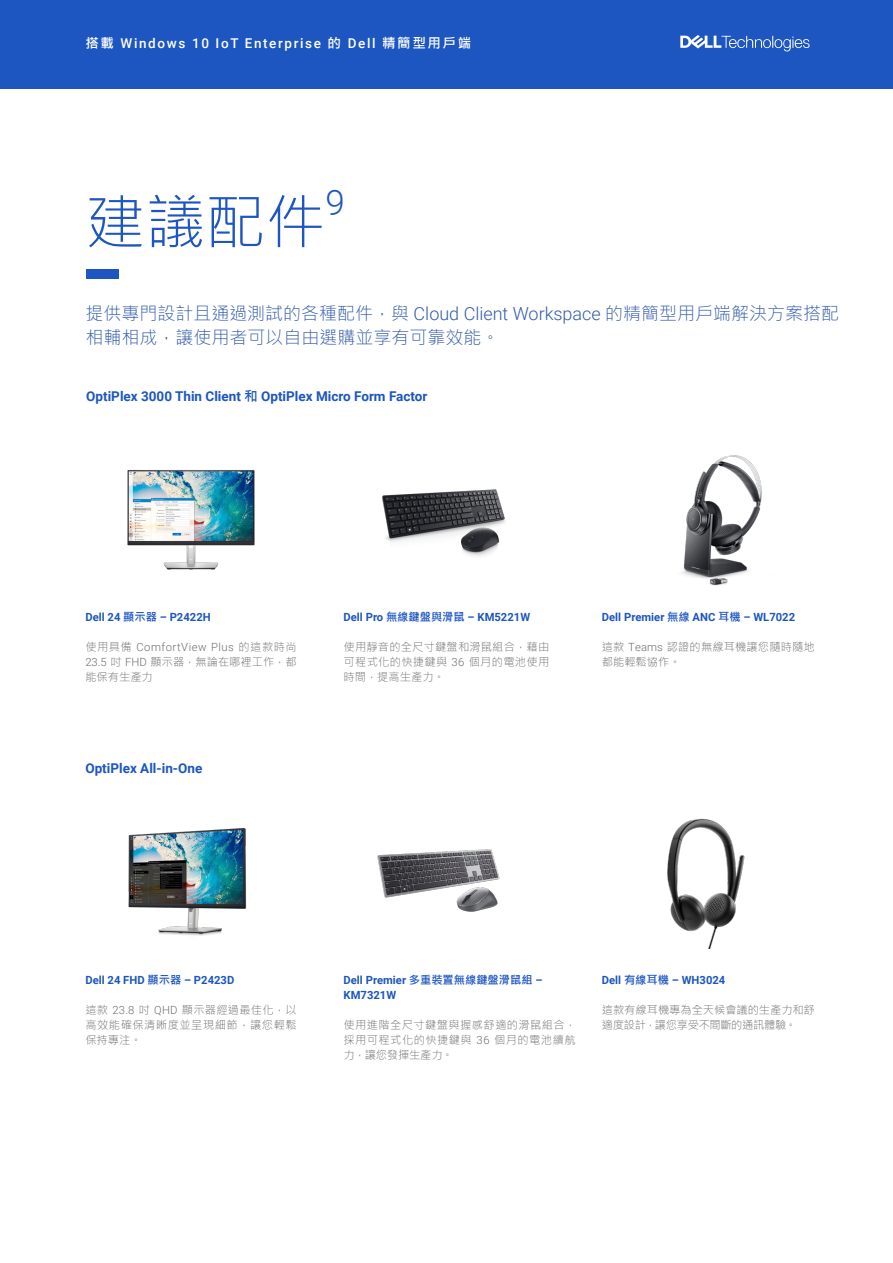
<style>
.page{position:relative;width:893px;height:1263px;background:#fff}
.page>*{position:absolute;margin:0;border:0;box-sizing:border-box;transform-origin:0 0}
.t1{font:300 60px "Microsoft Jheng Hei";color:#1d56c0}
.t2{font:300 34.95px "Roboto";color:#1d56c0}
.t3{font:300 18px/24px "Microsoft Jheng Hei";color:#325ba9}
.t4{font:700 13.5px "Roboto";color:#1d56c0}
.t5{font:500 13.5px "Roboto";letter-spacing:.12em;color:#fff}
.t6{font:300 11.25px/15px "Microsoft Jheng Hei";letter-spacing:.015em;color:#6e6e6e;text-align:justify}
.t7{font:700 11.25px/15px "Roboto";color:#1d56c0}
.t8{font:300 11.25px/15px "Microsoft Jheng Hei";letter-spacing:-.01em;color:#6e6e6e}
.s1{font-family:"Microsoft Jheng Hei";font-weight:700}
.s2{font-family:"Roboto"}
.s3{font-family:"Microsoft Jheng Hei"}
</style>
<div class="page">
<div style="left:0;top:0;width:893px;height:89px;background:#1d56c0"></div>
<svg style="left:680px;top:35px;width:130px;height:16px"></svg>
<img style="left:382px;top:489px;width:123px;height:67px">
<img style="left:377px;top:849px;width:123px;height:63px">
<img style="left:681px;top:455px;width:81px;height:131px">
<img style="left:667px;top:818px;width:78px;height:131px">
<img style="left:127px;top:470px;width:128px;height:100px">
<img style="left:128px;top:827px;width:119px;height:109px">
<div style="left:86px;top:270px;width:33px;height:9px;background:#1d56c0"></div>
<p class="t5" style="left:85px;top:33px;width:387px"><span class="s1">搭載</span> Windows 10 IoT Enterprise <span class="s1">的</span> Dell <span class="s1">精簡型用戶端</span></p>
<p class="t1" style="left:85px;top:184px;width:242px">建議配件</p>
<p class="t2" style="left:325px;top:178px;width:21px">9</p>
<p class="t3" style="left:85px;top:301px;width:755px">提供專門設計且通過測試的各種配件，與 <span class="s2">Cloud Client Workspace</span> 的精簡型用戶端解決方案搭配相輔相成，讓使用者可以自由選購並享有可靠效能。</p>
<p class="t4" style="left:86px;top:387px;width:343px">OptiPlex 3000 Thin Client <span class="s3">和</span> OptiPlex Micro Form Factor</p>
<p class="t7" style="left:85px;top:609px;width:127px">Dell 24 <span class="s3">顯示器</span> – P2422H</p>
<p class="t6" style="left:85px;top:639px;width:213px">使用具備 <span class="s2">ComfortView Plus</span> 的這款時尚<span class="s2">23.5</span> 吋 <span class="s2">FHD</span> 顯示器，無論在哪裡工作，都能保有生產力</p>
<p class="t4" style="left:85px;top:759px;width:118px">OptiPlex All-in-One</p>
<p class="t7" style="left:344px;top:609px;width:188px">Dell Pro <span class="s3">無線鍵盤與滑鼠</span> – KM5221W</p>
<p class="t6" style="left:344px;top:639px;width:207px">使用靜音的全尺寸鍵盤和滑鼠組合，藉由可程式化的快捷鍵與 <span class="s2">36</span> 個月的電池使用時間，提高生產力。</p>
<p class="t7" style="left:602px;top:609px;width:195px">Dell Premier <span class="s3">無線</span> ANC <span class="s3">耳機</span> – WL7022</p>
<p class="t6" style="left:602px;top:639px;width:214px">這款 <span class="s2">Teams</span> 認證的無線耳機讓您隨時隨地都能輕鬆協作。</p>
<p class="t7" style="left:85px;top:972px;width:150px">Dell 24 FHD <span class="s3">顯示器</span> – P2423D</p>
<p class="t6" style="left:85px;top:1002px;width:213px">這款 <span class="s2">23.8</span> 吋 <span class="s2">QHD</span> 顯示器經過最佳化，以高效能確保清晰度並呈現細節，讓您輕鬆保持專注。</p>
<p class="t7" style="left:344px;top:972px;width:200px">Dell Premier <span class="s3">多重裝置無線鍵盤滑鼠組</span> –<br>KM7321W</p>
<p class="t6" style="left:343px;top:1017px;width:234px">使用進階全尺寸鍵盤與握感舒適的滑鼠組合，採用可程式化的快捷鍵與 <span class="s2">36</span> 個月的電池續航力，讓您發揮生產力。</p>
<p class="t7" style="left:602px;top:972px;width:125px">Dell <span class="s3">有線耳機</span> – WH3024</p>
<p class="t8" style="left:602px;top:1002px;width:215px">這款有線耳機專為全天候會議的生產力和舒適度設計，讓您享受不間斷的通訊體驗。</p>
</div>
